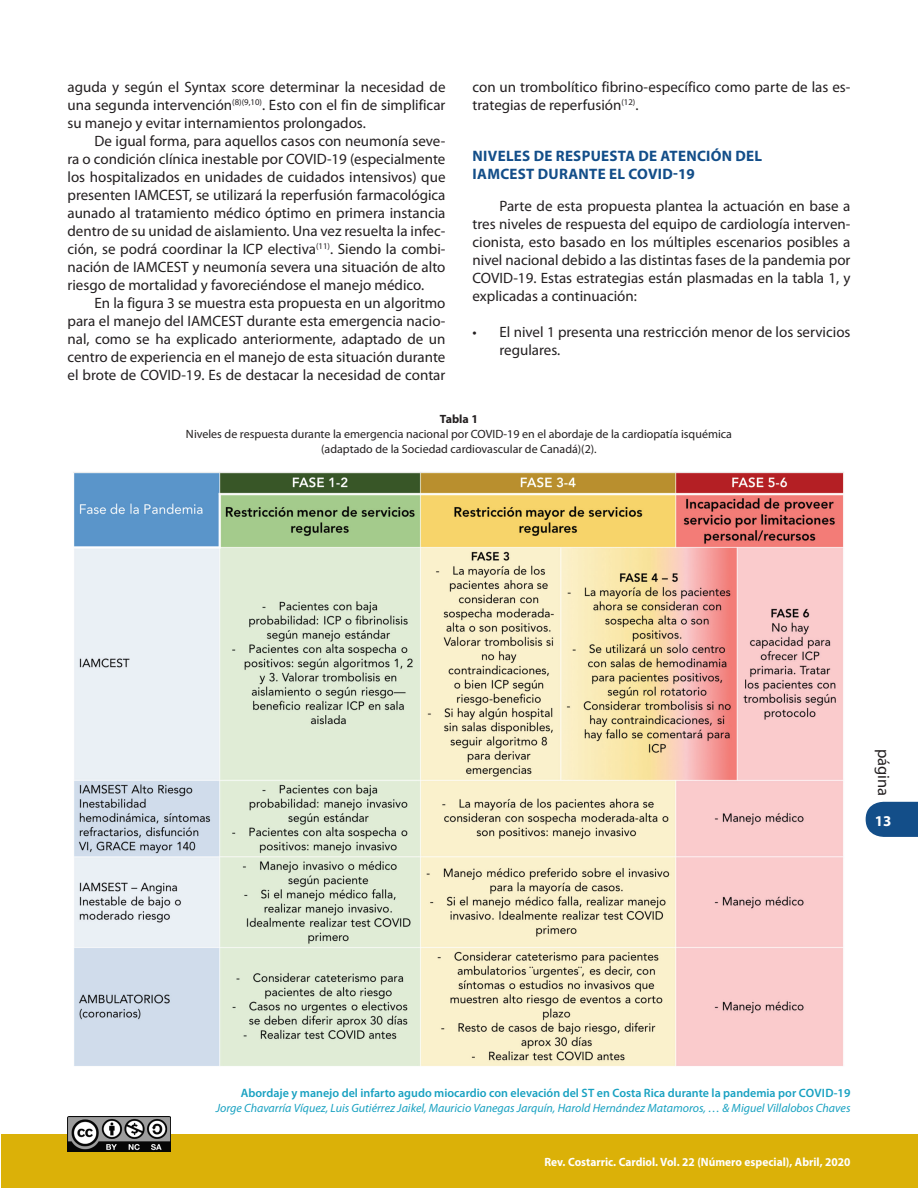
<style>
.page{position:relative;width:918px;height:1188px;background:#fff}
.page>*{position:absolute;margin:0;border:0;box-sizing:border-box;transform-origin:0 0}
.t1{font:16.5px "Myriad Pro";color:#231f20}
._10-Subtítulo_1{font:700 15.15px/18px "Myriad Pro";letter-spacing:.02em;color:#134e89}
._00-Texto_Normal{font:15px/18px "Myriad Pro";color:#231f20;text-align:justify}
._13-Párrafo_Francés{font:15px/18px "Myriad Pro";color:#231f20}
.t2{font:700 15px "Myriad Pro";color:#fff}
._08_1-Pie_de_página{font:600 12.15px "Myriad Pro";color:#18a1c1}
._11_1-Cuadro_Título{font:12px "Myriad Pro";color:#231f20}
._09_1-Pie_de_página{font:italic 12px "Myriad Pro";color:#18a1c1}
.t3{font:700 12px "Myriad Pro";color:#fff;scale:.95 1}
._11_0-Cuadro_No{font:700 12px "Myriad Pro";color:#231f20}
</style>
<div class="page">
<svg style="left:866px;top:801px;width:52px;height:36px"></svg>
<div style="left:1px;top:1134px;width:917px;height:54px;background:#dbb108"></div>
<img style="left:68px;top:1116px;width:102px;height:36px">
<img style="left:73px;top:472px;width:771px;height:594px">
<p class="_00-Texto_Normal" style="left:68px;top:78px;width:380px">aguda y según el Syntax score determinar la necesidad de una segunda intervención<sup>(8)(9,10)</sup>. Esto con el fin de simplificar su manejo y evitar internamientos prolongados.</p>
<p class="_00-Texto_Normal" style="left:68px;top:132px;width:380px;text-indent:27px">De igual forma, para aquellos casos con neumonía seve&shy;ra o condición clínica inestable por COVID-19 (especialmente los hospitalizados en unidades de cuidados intensivos) que presenten IAMCEST, se utilizará la reperfusión farmacológica aunado al tratamiento médico óptimo en primera instancia dentro de su unidad de aislamiento. Una vez resuelta la infec&shy;ción, se podrá coordinar la ICP electiva<sup>(11)</sup>. Siendo la combi&shy;nación de IAMCEST y neumonía severa una situación de alto riesgo de mortalidad y favoreciéndose el manejo médico.</p>
<p class="_00-Texto_Normal" style="left:68px;top:294px;width:380px;text-indent:27px">En la figura 3 se muestra esta propuesta en un algoritmo para el manejo del IAMCEST durante esta emergencia nacio&shy;nal, como se ha explicado anteriormente, adaptado de un centro de experiencia en el manejo de esta situación durante el brote de COVID-19. Es de destacar la necesidad de contar</p>
<p class="_00-Texto_Normal" style="left:472px;top:78px;width:380px">con un trombolítico fibrino-específico como parte de las es&shy;trategias de reperfusión<sup>(12)</sup>.</p>
<p class="_10-Subtítulo_1" style="left:473px;top:147px;width:291px">NIVELES DE RESPUESTA DE ATENCIÓN DEL<br>IAMCEST DURANTE EL COVID-19</p>
<p class="_00-Texto_Normal" style="left:472px;top:196px;width:380px;text-indent:27px">Parte de esta propuesta plantea la actuación en base a tres niveles de respuesta del equipo de cardiología interven&shy;cionista, esto basado en los múltiples escenarios posibles a nivel nacional debido a las distintas fases de la pandemia por COVID-19. Estas estrategias están plasmadas en la tabla 1, y explicadas a continuación:</p>
<p class="_13-Párrafo_Francés" style="left:500px;top:322px;width:353px;text-indent:-27px">• El nivel 1 presenta una restricción menor de los servicios regulares.</p>
<p class="_11_0-Cuadro_No" style="left:440px;top:411px;width:40px">Tabla 1</p>
<p class="_11_1-Cuadro_Título" style="left:186px;top:426px;width:548px">Niveles de respuesta durante la emergencia nacional por COVID-19 en el abordaje de la cardiopatía isquémica</p>
<p class="_11_1-Cuadro_Título" style="left:321px;top:441px;width:277px">(adaptado de la Sociedad cardiovascular de Canadá)(2).</p>
<p class="t1" style="left:894px;top:749px;width:49px;rotate:90deg">página</p>
<p class="t2" style="left:875px;top:811px;width:18px">13</p>
<p class="_08_1-Pie_de_página" style="left:241px;top:1085px;width:611px">Abordaje y manejo del infarto agudo miocardio con elevación del ST en Costa Rica durante la pandemia por COVID-19</p>
<p class="_09_1-Pie_de_página" style="left:216px;top:1101px;width:636px">Jorge Chavarría Víquez, Luis Gutiérrez Jaikel, Mauricio Vanegas Jarquín, Harold Hernández Matamoros, … &amp; Miguel Villalobos Chaves</p>
<p class="t3" style="left:544px;top:1154px;width:324px">Rev. Costarric. Cardiol. Vol. 22 (Número especial), Abril, 2020</p>
</div>
